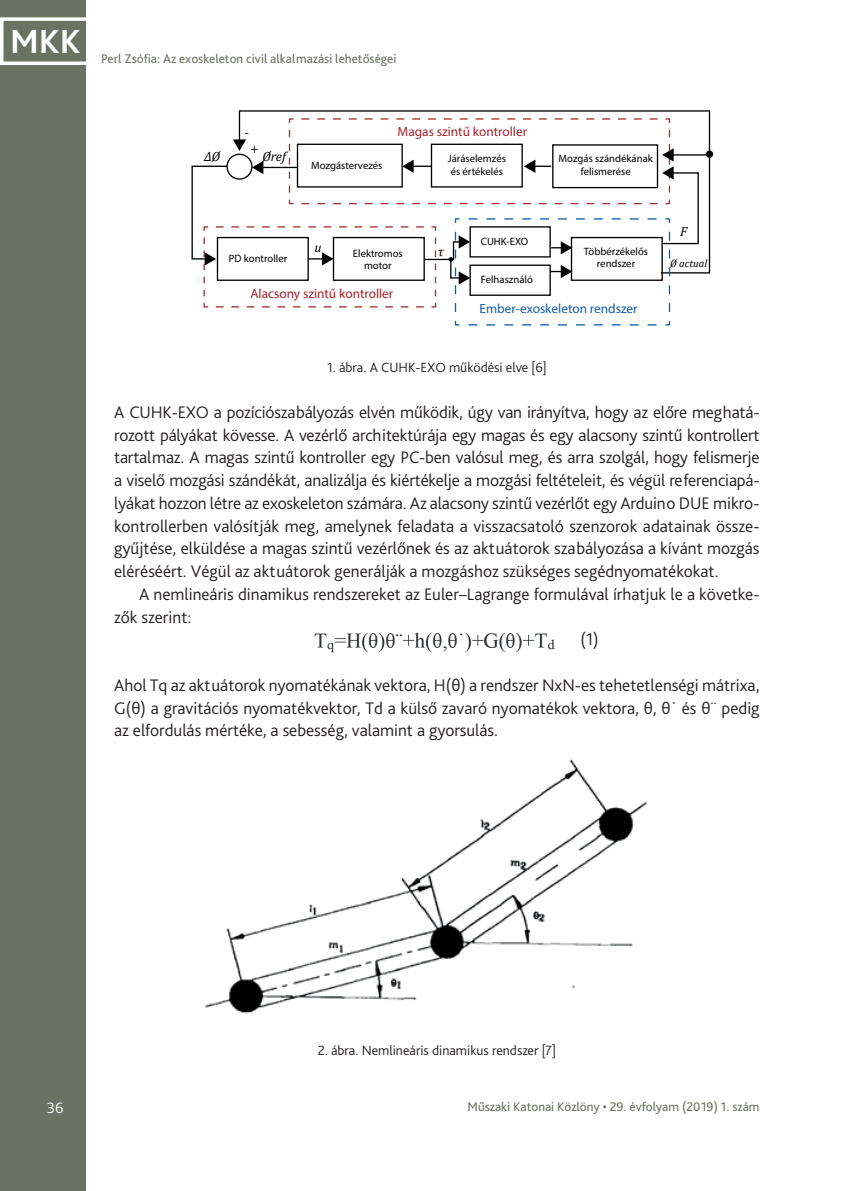
<style>
.page{position:relative;width:844px;height:1191px;background:#fff}
.page>*{position:absolute;margin:0;border:0;box-sizing:border-box;transform-origin:0 0}
.t1{font:700 35px "Bliss Pro";color:#fff}
.Szöveg_1st___3_mm{font:300 17.5px/22.8px "Bliss Pro";letter-spacing:-.005em;color:#231f20;text-align:justify}
.Szöveg{font:300 17.5px/22.8px "Bliss Pro";color:#231f20}
.t2{font:300 15.75px "Bliss Pro";color:#fff}
.Ábra_címe{font:300 14px "Bliss Pro";color:#231f20}
.t3{font:13.3px "Myriad Pro";color:#a1242d}
.t4{font:13.3px "Myriad Pro";color:#1260ab}
.t5{font:italic 13.3px "Cambria";color:#000001}
.t6{font:italic 13.3px "Myriad Pro";color:#000001}
.t7{font:13.12px "Bliss Pro";color:#6c7261}
.t8{font:10.67px/12.8px "Myriad Pro";color:#000001;text-align:center}
.t9{font:italic 10.67px "Cambria";color:#000001}
</style>
<div class="page">
<div style="left:0;top:0;width:85px;height:1191px;background:#6c7261"></div>
<div style="left:0;top:17px;width:94px;height:48px;border:4px solid #fff"></div>
<svg style="left:238px;top:110px;width:472px;height:164px"></svg>
<hr style="left:671px;top:154px;width:38px;height:2px;background:#000001">
<svg style="left:191px;top:118px;width:508px;height:207px"></svg>
<svg style="left:705px;top:150px;width:8px;height:8px"></svg>
<img style="left:314px;top:632px;width:241px;height:21px">
<img style="left:205px;top:759px;width:443px;height:255px">
<h1 class="t1" style="left:10px;top:20px;width:72px">MKK</h1>
<p class="t7" style="left:101px;top:50px;width:297px">Perl Zsófia: Az exoskeleton civil alkalmazási lehetőségei</p>
<p class="t6" style="left:244px;top:124px;width:6px">-</p>
<p class="t6" style="left:250px;top:140px;width:9px">+</p>
<p class="t5" style="left:204px;top:147px;width:17px">ΔØ</p>
<p class="t5" style="left:262px;top:147px;width:25px">Øref</p>
<p class="t8" style="left:311px;top:159px;width:73px">Mozgástervezés</p>
<p class="t3" style="left:397px;top:123px;width:131px">Magas szintű kontroller</p>
<p class="t8" style="left:447px;top:152px;width:60px;text-align:left">Járáselemzés és értékelés</p>
<p class="t8" style="left:558px;top:152px;width:96px">Mozgás szándékának felismerése</p>
<p class="t8" style="left:480px;top:235px;width:49px">CUHK-EXO</p>
<p class="t8" style="left:480px;top:273px;width:53px">Felhasználó</p>
<p class="t5" style="left:314px;top:238px;width:9px">u</p>
<p class="t8" style="left:229px;top:252px;width:60px">PD kontroller</p>
<p class="t8" style="left:353px;top:246px;width:51px">Elektromos motor</p>
<p class="t8" style="left:583px;top:244px;width:66px">Többérzékelős rendszer</p>
<p class="t5" style="left:438px;top:242px;width:8px">τ</p>
<p class="t3" style="left:250px;top:285px;width:144px">Alacsony szintű kontroller</p>
<p class="t4" style="left:479px;top:300px;width:160px">Ember-exoskeleton rendszer</p>
<p class="t5" style="left:680px;top:222px;width:9px">F</p>
<p class="t9" style="left:670px;top:256px;width:39px">Ø actual</p>
<p class="Ábra_címe" style="left:327px;top:359px;width:221px">1. ábra. A CUHK-EXO működési elve [6]</p>
<p class="Szöveg_1st___3_mm" style="left:114px;top:400px;width:646px">A CUHK-EXO a pozíciószabályozás elvén működik, úgy van irányítva, hogy az előre meghatá&shy;rozott pályákat kövesse. A vezérlő architektúrája egy magas és egy alacsony szintű kontrollert tartalmaz. A magas szintű kontroller egy PC-ben valósul meg, és arra szolgál, hogy felismerje a viselő mozgási szándékát, analizálja és kiértékelje a mozgási feltételeit, és végül referenciapá&shy;lyákat hozzon létre az exoskeleton számára. Az alacsony szintű vezérlőt egy Arduino DUE mikro&shy;kontrollerben valósítják meg, amelynek feladata a visszacsatoló szenzorok adatainak össze&shy;gyűjtése, elküldése a magas szintű vezérlőnek és az aktuátorok szabályozása a kívánt mozgás eléréséért. Végül az aktuátorok generálják a mozgáshoz szükséges segédnyomatékokat.</p>
<p class="Szöveg" style="left:114px;top:582px;width:646px;text-indent:25px">A nemlineáris dinamikus rendszereket az Euler–Lagrange formulával írhatjuk le a követke&shy;zők szerint:</p>
<p class="Szöveg" style="left:580px;top:628px;width:20px">(1)</p>
<p class="Szöveg_1st___3_mm" style="left:114px;top:673px;width:646px">Ahol Tq az aktuátorok nyomatékának vektora, H(θ) a rendszer NxN-es tehetetlenségi mátrixa, G(θ) a gravitációs nyomatékvektor, Td a külső zavaró nyomatékok vektora, θ, θ˙ és θ¨ pedig az elfordulás mértéke, a sebesség, valamint a gyorsulás.</p>
<p class="Ábra_címe" style="left:317px;top:1041px;width:240px">2. ábra. Nemlineáris dinamikus rendszer [7]</p>
<p class="t2" style="left:47px;top:1098px;width:18px">36</p>
<p class="t7" style="left:467px;top:1098px;width:293px">Műszaki Katonai Közlöny • 29. évfolyam (2019) 1. szám</p>
</div>
